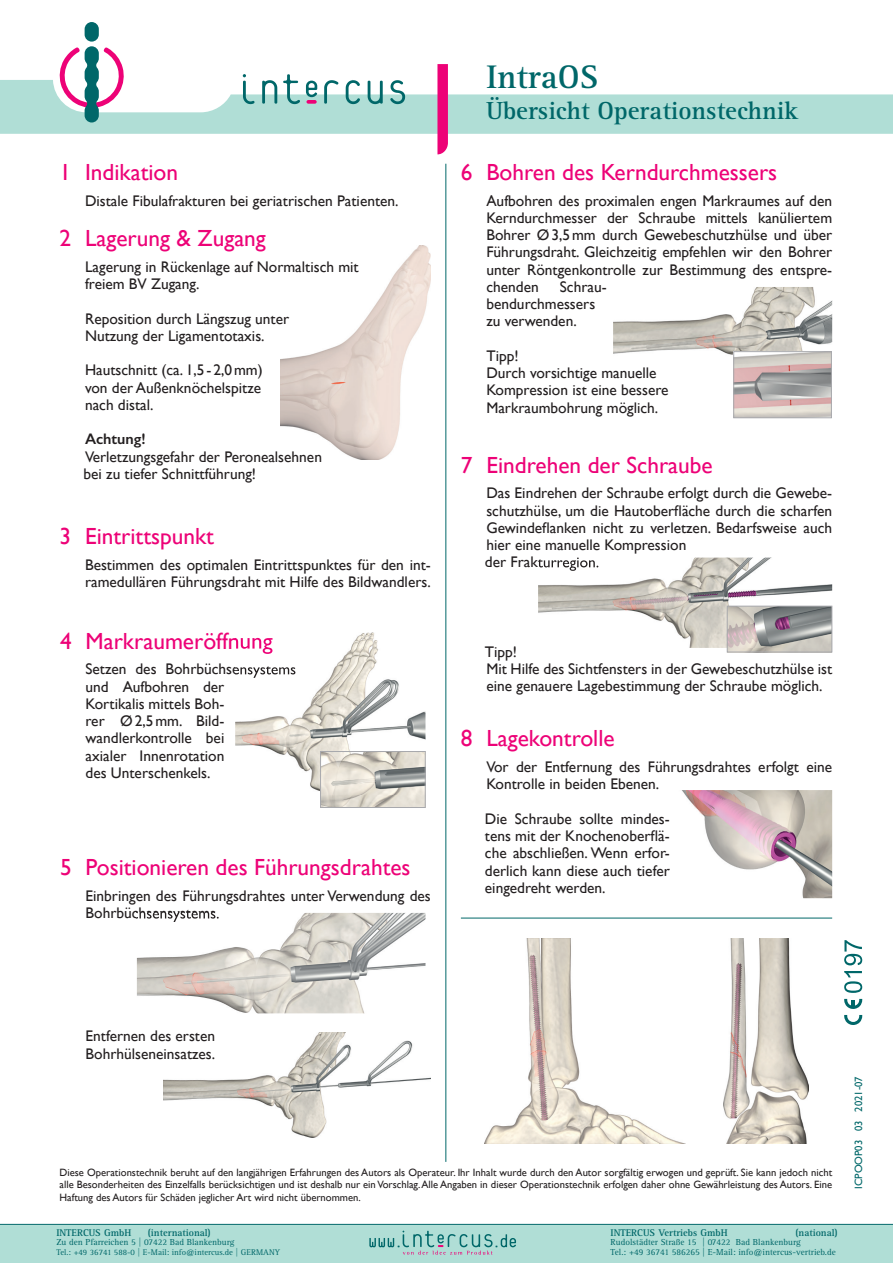
<style>
.page{position:relative;width:893px;height:1263px;background:#fff}
.page>*{position:absolute;margin:0;border:0;box-sizing:border-box;transform-origin:0 0}
.t1{font:700 33.75px "Rotis Serif";color:#006769}
.t2{font:700 25.5px "Rotis Serif";color:#006769}
.t3{font:23.4px "Gill Sans";color:#ed0277}
.t4{font:15.45px/17.2px "Gill Sans";color:#231f20;text-align:justify}
.t5{font:15.3px/17.2px "Gill Sans";color:#231f20}
.t6{font:600 15.3px "Gill Sans";color:#231f20}
.t7{font:10.65px/12.8px "Gill Sans";color:#231f20;text-align:justify}
.t8{font:10.65px "Gill Sans";color:#006769}
.t9{font:700 10.05px "Rotis Serif";color:#006769}
.t10{font:9px/9.6px "Rotis Serif";color:#006769}
.t11{font:8.55px "Rotis Serif";color:#006769}
.s1{font-size:15.45px}
</style>
<div class="page">
<svg style="left:0;top:80px;width:893px;height:54px;fill:#b0ded6"></svg>
<svg style="left:59px;top:46px;width:65px;height:77px"></svg>
<div style="left:85px;top:22px;width:14px;height:20px;background:#006769;border-radius:7px"></div>
<svg style="left:437px;top:64px;width:11px;height:90px"></svg>
<div style="left:0;top:1224px;width:893px;height:39px;background:#b0ded6"></div>
<svg style="left:306px;top:100px;width:11px;height:4px"></svg>
<svg style="left:262px;top:80px;width:15px;height:24px"></svg>
<svg style="left:283px;top:74px;width:17px;height:30px"></svg>
<svg style="left:324px;top:80px;width:14px;height:24px"></svg>
<svg style="left:346px;top:80px;width:14px;height:24px"></svg>
<svg style="left:368px;top:81px;width:15px;height:23px"></svg>
<svg style="left:390px;top:80px;width:15px;height:24px"></svg>
<svg style="left:306px;top:81px;width:11px;height:16px"></svg>
<svg style="left:243px;top:74px;width:11px;height:30px"></svg>
<img style="left:280px;top:245px;width:151px;height:215px">
<img style="left:485px;top:939px;width:198px;height:204px">
<img style="left:723px;top:939px;width:86px;height:204px">
<hr style="left:461px;top:918px;width:371px;height:1px;background:#006769">
<svg style="left:844px;top:971px;width:18px;height:22px"></svg>
<svg style="left:844px;top:940px;width:18px;height:25px"></svg>
<svg style="left:844px;top:1015px;width:18px;height:10px"></svg>
<svg style="left:844px;top:999px;width:18px;height:10px"></svg>
<img style="left:681px;top:790px;width:151px;height:108px">
<img style="left:137px;top:913px;width:288px;height:100px">
<img style="left:137px;top:913px;width:82px;height:9px">
<img style="left:164px;top:1033px;width:267px;height:104px">
<img style="left:613px;top:287px;width:219px;height:68px">
<img style="left:235px;top:632px;width:190px;height:159px">
<img style="left:235px;top:632px;width:37px;height:22px">
<img style="left:235px;top:664px;width:61px;height:14px">
<img style="left:322px;top:753px;width:101px;height:53px">
<div style="left:320px;top:751px;width:105px;height:57px;border:1px solid #a8a9ad"></div>
<img style="left:538px;top:558px;width:294px;height:90px">
<img style="left:538px;top:558px;width:60px;height:13px">
<img style="left:729px;top:608px;width:101px;height:42px">
<div style="left:727px;top:606px;width:105px;height:46px;border:1px solid #a8a9ad"></div>
<img style="left:735px;top:353px;width:95px;height:63px">
<div style="left:733px;top:351px;width:99px;height:67px;border:1px solid #a8a9ad"></div>
<hr style="left:446px;top:164px;width:1px;height:998px;background:#006769">
<h3 class="t3" style="left:60px;top:158px;width:120px">1 Indikation</h3>
<p class="t5" style="left:85px;top:192px;width:315px">Distale Fibulafrakturen bei geriatrischen Patienten.</p>
<h3 class="t3" style="left:60px;top:224px;width:208px">2 Lagerung &amp; Zugang</h3>
<p class="t5" style="left:85px;top:258px;width:275px">Lagerung in Rückenlage auf Normaltisch mit freiem BV Zugang.</p>
<p class="t5" style="left:85px;top:310px;width:206px">Reposition durch Längszug unter<br>Nutzung der Ligamentotaxis.</p>
<p class="t5" style="left:85px;top:361px;width:179px;text-align:justify">Hautschnitt (ca. 1,5 - 2,0 mm) von der Außenknöchelspitze nach distal.</p>
<p class="t6" style="left:85px;top:430px;width:62px">Achtung!</p>
<p class="t5" style="left:85px;top:448px;width:238px">Verletzungsgefahr der Peronealsehnen</p>
<p class="t4" style="left:84px;top:465px;width:174px">bei zu tiefer Schnittführung!</p>
<h3 class="t3" style="left:60px;top:522px;width:156px">3 Eintrittspunkt</h3>
<p class="t5" style="left:85px;top:556px;width:347px">Bestimmen des optimalen Eintrittspunktes für den int&shy;ramedullären Führungsdraht mit Hilfe des Bildwandlers.</p>
<h3 class="t3" style="left:60px;top:627px;width:214px">4 Markraumeröffnung</h3>
<p class="t4" style="left:86px;top:660px;width:212px">Setzen des Bohrbüchsensystems</p>
<p class="t5" style="left:86px;top:678px;width:140px;text-align:justify"><span class="s1">und</span> Aufbohren der Kortikalis mittels Boh&shy;rer Ø 2,5 mm. Bild&shy;wandlerkontrolle bei axialer Innenrotation des Unterschenkels.</p>
<h3 class="t3" style="left:60px;top:854px;width:352px">5 Positionieren des Führungsdrahtes</h3>
<p class="t5" style="left:86px;top:887px;width:347px">Einbringen des Führungsdrahtes unter Verwendung des<br>Bohrbüchsensystems.</p>
<h1 class="t1" style="left:486px;top:57px;width:114px">IntraOS</h1>
<h2 class="t2" style="left:486px;top:95px;width:313px">Übersicht Operationstechnik</h2>
<h3 class="t3" style="left:461px;top:158px;width:318px">6 Bohren des Kerndurchmessers</h3>
<p class="t4" style="left:486px;top:192px;width:347px">Aufbohren des proximalen engen Markraumes auf den Kerndurchmesser der Schraube mittels kanüliertem Bohrer Ø 3,5 mm durch Gewebeschutzhülse und über Führungsdraht. Gleichzeitig empfehlen wir den Bohrer unter Röntgenkontrolle zur Bestimmung des entspre&shy;chenden</p>
<p class="t4" style="left:486px;top:278px;width:122px;text-align:left;text-indent:74px">Schrau&shy;bendurchmessers zu verwenden.</p>
<p class="t4" style="left:486px;top:347px;width:184px;text-align:left">Tipp!<br>Durch vorsichtige manuelle<br>Kompression ist eine bessere<br>Markraumbohrung möglich.</p>
<h3 class="t3" style="left:461px;top:451px;width:253px">7 Eindrehen der Schraube</h3>
<p class="t5" style="left:486px;top:484px;width:347px;text-align:justify">Das Eindrehen der Schraube erfolgt durch die Gewebe&shy;schutzhülse, um die Hautoberfläche durch die scharfen Gewindeflanken nicht zu verletzen. Bedarfsweise auch hier eine manuelle Kompression</p>
<p class="t4" style="left:485px;top:643px;width:34px">Tipp!</p>
<p class="t5" style="left:486px;top:660px;width:347px">Mit Hilfe des Sichtfensters in der Gewebeschutzhülse ist eine genauere Lagebestimmung der Schraube möglich.</p>
<h3 class="t3" style="left:461px;top:724px;width:155px">8 Lagekontrolle</h3>
<p class="t5" style="left:486px;top:758px;width:347px">Vor der Entfernung des Führungsdrahtes erfolgt eine<br>Kontrolle in beiden Ebenen.</p>
<p class="t4" style="left:485px;top:810px;width:186px">Die Schraube sollte mindes&shy;tens mit der Knochenoberflä&shy;che abschließen. Wenn erfor&shy;derlich kann diese auch tiefer eingedreht werden.</p>
<p class="t5" style="left:86px;top:1027px;width:131px">Entfernen des ersten<br>Bohrhülseneinsatzes.</p>
<p class="t7" style="left:60px;top:1165px;width:774px">Diese Operationstechnik beruht auf den langjährigen Erfahrungen des Autors als Operateur. Ihr Inhalt wurde durch den Autor sorgfältig erwogen und geprüft. Sie kann jedoch nicht alle Besonderheiten des Einzelfalls berücksichtigen und ist deshalb nur ein Vorschlag. Alle Angaben in dieser Operationstechnik erfolgen daher ohne Gewährleistung des Autors. Eine Haftung des Autors für Schäden jeglicher Art wird nicht übernommen.</p>
<p class="t9" style="left:56px;top:1226px;width:76px">INTERCUS GmbH</p>
<p class="t9" style="left:148px;top:1226px;width:64px">(international)</p>
<p class="t10" style="left:56px;top:1238px;width:180px">Zu den Pfarreichen 5 | 07422 Bad Blankenburg</p>
<p class="t11" style="left:56px;top:1247px;width:225px">Tel.: +49 36741 588-0 | E-Mail: info@intercus.de | GERMANY</p>
<p class="t9" style="left:611px;top:1226px;width:118px">INTERCUS Vertriebs GmbH</p>
<p class="t9" style="left:795px;top:1226px;width:44px">(national)</p>
<p class="t10" style="left:611px;top:1238px;width:227px">Rudolstädter Straße 15 | 07422 Bad Blankenburg<br>Tel.: +49 36741 586265 | E-Mail: info@intercus-vertrieb.de</p>
<p class="t8" style="left:852px;top:1189px;width:114px;rotate:-90deg">ICPOOP03 03 2021-07</p>
</div>
